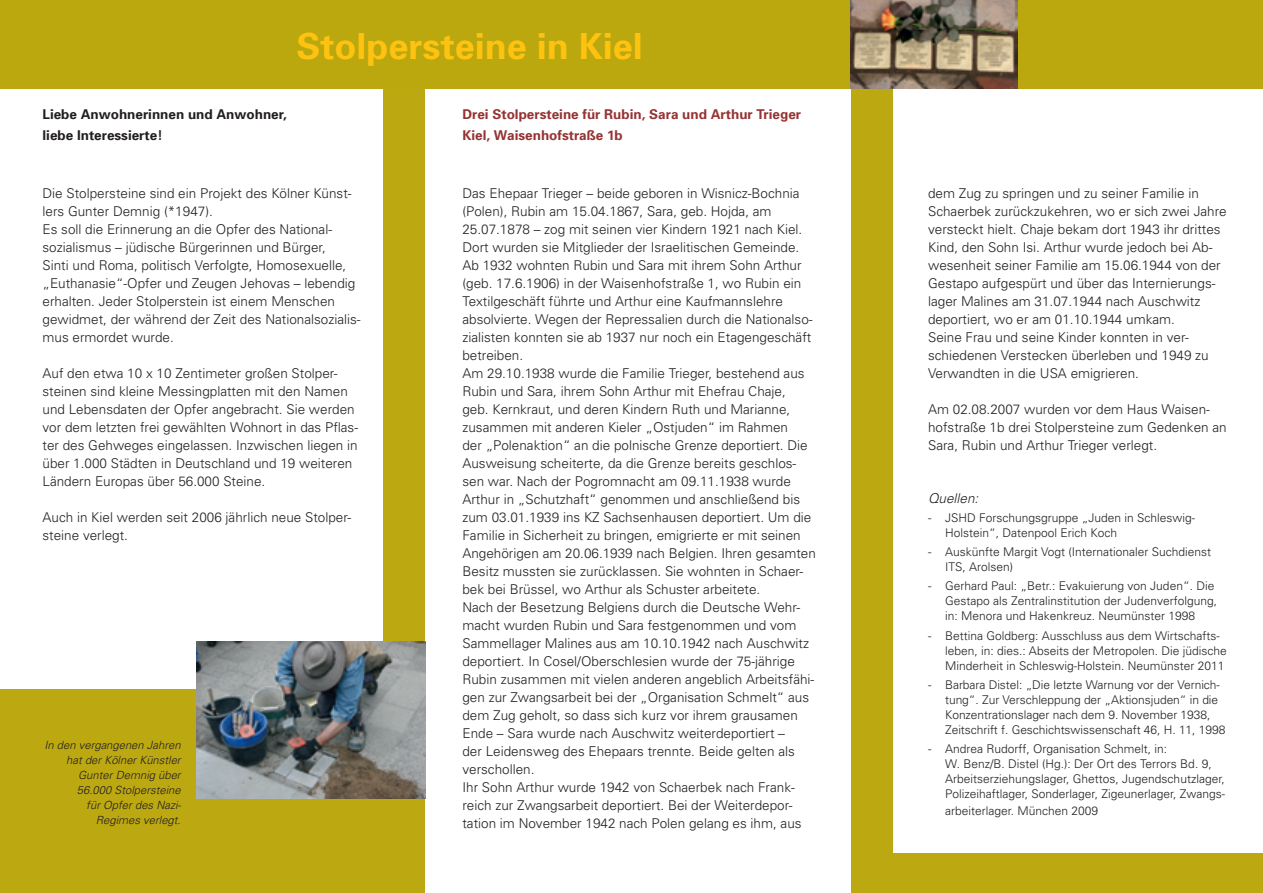
<style>
.page{position:relative;width:1263px;height:893px;background:#bca811}
.page>*{position:absolute;margin:0;border:0;box-sizing:border-box;transform-origin:0 0}
.t1{font:700 36px "Univers";color:#fec210}
.t2{font:300 13.5px/18px "Univers";color:#231f20}
.t3{font:700 13.5px/20.7px "Univers";color:#963334}
.t4{font:700 13.5px/20.7px "Univers";color:#231f20}
.t5{font:italic 300 13.5px "Univers";color:#231f20}
.t6{font:300 12px/15px "Univers";color:#231f20}
.t7{font:italic 300 11.25px/15px "Univers";color:#231f20;text-align:right}
</style>
<div class="page">
<div style="left:0;top:88px;width:383px;height:601px;background:#fff"></div>
<div style="left:425px;top:88px;width:425px;height:805px;background:#fff"></div>
<div style="left:893px;top:88px;width:370px;height:765px;background:#fff"></div>
<img style="left:197px;top:641px;width:228px;height:157px">
<img style="left:850px;top:0;width:168px;height:88px">
<h1 class="t1" style="left:297px;top:23px;width:348px">Stolpersteine in Kiel</h1>
<p class="t4" style="left:43px;top:104px;width:246px">Liebe Anwohnerinnen und Anwohner, liebe Interessierte!</p>
<p class="t3" style="left:462px;top:104px;width:340px">Drei Stolpersteine für Rubin, Sara und Arthur Trieger<br>Kiel, Waisenhofstraße 1b</p>
<p class="t2" style="left:43px;top:184px;width:320px">Die Stolpersteine sind ein Projekt des Kölner Künst&shy;lers Gunter Demnig (*1947).<br>Es soll die Erinnerung an die Opfer des National&shy;sozialismus – jüdische Bürgerinnen und Bürger,<br>Sinti und Roma, politisch Verfolgte, Homosexuelle, „Euthanasie“-Opfer und Zeugen Jehovas – lebendig erhalten. Jeder Stolperstein ist einem Menschen gewidmet, der während der Zeit des Nationalsozialis&shy;mus ermordet wurde.</p>
<p class="t2" style="left:43px;top:364px;width:317px">Auf den etwa 10 x 10 Zentimeter großen Stolper&shy;steinen sind kleine Messingplatten mit den Namen und Lebensdaten der Opfer angebracht. Sie werden vor dem letzten frei gewählten Wohnort in das Pflas&shy;ter des Gehweges eingelassen. Inzwischen liegen in über 1.000 Städten in Deutschland und 19 weiteren Ländern Europas über 56.000 Steine.</p>
<p class="t2" style="left:43px;top:508px;width:310px">Auch in Kiel werden seit 2006 jährlich neue Stolper&shy;steine verlegt.</p>
<p class="t7" style="left:44px;top:737px;width:138px">In den vergangenen Jahren hat der Kölner Künstler<br>Gunter Demnig über<br>56.000 Stolpersteine<br>für Opfer des Nazi-<br>Regimes verlegt.</p>
<p class="t2" style="left:462px;top:184px;width:355px">Das Ehepaar Trieger – beide geboren in Wisnicz-Bochnia (Polen), Rubin am 15.04.1867, Sara, geb. Hojda, am 25.07.1878 – zog mit seinen vier Kindern 1921 nach Kiel.<br>Dort wurden sie Mitglieder der Israelitischen Gemeinde.<br>Ab 1932 wohnten Rubin und Sara mit ihrem Sohn Arthur (geb. 17.6.1906) in der Waisenhofstraße 1, wo Rubin ein Textilgeschäft führte und Arthur eine Kaufmannslehre absolvierte. Wegen der Repressalien durch die Nationalso&shy;zialisten konnten sie ab 1937 nur noch ein Etagengeschäft betreiben.<br>Am 29.10.1938 wurde die Familie Trieger, bestehend aus Rubin und Sara, ihrem Sohn Arthur mit Ehefrau Chaje,<br>geb. Kernkraut, und deren Kindern Ruth und Marianne, zusammen mit anderen Kieler „Ostjuden“ im Rahmen<br>der „Polenaktion“ an die polnische Grenze deportiert. Die Ausweisung scheiterte, da die Grenze bereits geschlos&shy;sen war. Nach der Pogromnacht am 09.11.1938 wurde Arthur in „Schutzhaft“ genommen und anschließend bis zum 03.01.1939 ins KZ Sachsenhausen deportiert. Um die Familie in Sicherheit zu bringen, emigrierte er mit seinen Angehörigen am 20.06.1939 nach Belgien. Ihren gesamten Besitz mussten sie zurücklassen. Sie wohnten in Schaer&shy;bek bei Brüssel, wo Arthur als Schuster arbeitete.<br>Nach der Besetzung Belgiens durch die Deutsche Wehr&shy;macht wurden Rubin und Sara festgenommen und vom Sammellager Malines aus am 10.10.1942 nach Auschwitz deportiert. In Cosel/Oberschlesien wurde der 75-jährige Rubin zusammen mit vielen anderen angeblich Arbeitsfähi&shy;gen zur Zwangsarbeit bei der „Organisation Schmelt“ aus dem Zug geholt, so dass sich kurz vor ihrem grausamen Ende – Sara wurde nach Auschwitz weiterdeportiert –<br>der Leidensweg des Ehepaars trennte. Beide gelten als verschollen.<br>Ihr Sohn Arthur wurde 1942 von Schaerbek nach Frank&shy;reich zur Zwangsarbeit deportiert. Bei der Weiterdepor&shy;tation im November 1942 nach Polen gelang es ihm, aus</p>
<p class="t2" style="left:928px;top:184px;width:300px">dem Zug zu springen und zu seiner Familie in Schaerbek zurückzukehren, wo er sich zwei Jahre versteckt hielt. Chaje bekam dort 1943 ihr drittes Kind, den Sohn Isi. Arthur wurde jedoch bei Ab&shy;wesenheit seiner Familie am 15.06.1944 von der Gestapo aufgespürt und über das Internierungs&shy;lager Malines am 31.07.1944 nach Auschwitz deportiert, wo er am 01.10.1944 umkam.<br>Seine Frau und seine Kinder konnten in ver&shy;schiedenen Verstecken überleben und 1949 zu Verwandten in die USA emigrieren.</p>
<p class="t2" style="left:928px;top:400px;width:300px">Am 02.08.2007 wurden vor dem Haus Waisen&shy;hofstraße 1b drei Stolpersteine zum Gedenken an<br>Sara, Rubin und Arthur Trieger verlegt.</p>
<p class="t5" style="left:928px;top:490px;width:52px">Quellen:</p>
<p class="t6" style="left:945px;top:510px;width:252px;text-indent:-17px">- JSHD Forschungsgruppe „Juden in Schleswig-<br>Holstein“, Datenpool Erich Koch</p>
<p class="t6" style="left:945px;top:544px;width:268px;text-indent:-17px">- Auskünfte Margit Vogt (Internationaler Suchdienst<br>ITS, Arolsen)</p>
<p class="t6" style="left:945px;top:578px;width:274px;text-indent:-17px">- Gerhard Paul: „Betr.: Evakuierung von Juden“. Die<br>Gestapo als Zentralinstitution der Judenverfolgung, in: Menora und Hakenkreuz. Neumünster 1998</p>
<p class="t6" style="left:945px;top:627px;width:283px;text-indent:-17px">- Bettina Goldberg: Ausschluss aus dem Wirtschafts&shy;leben, in: dies.: Abseits der Metropolen. Die jüdische<br>Minderheit in Schleswig-Holstein. Neumünster 2011</p>
<p class="t6" style="left:945px;top:677px;width:282px;text-indent:-17px">- Barbara Distel: „Die letzte Warnung vor der Vernich&shy;tung“. Zur Verschleppung der „Aktionsjuden“ in die Konzentrationslager nach dem 9. November 1938, Zeitschrift f. Geschichtswissenschaft 46, H. 11, 1998</p>
<p class="t6" style="left:945px;top:741px;width:282px;text-indent:-17px">- Andrea Rudorff, Organisation Schmelt, in:<br>W. Benz/B. Distel (Hg.): Der Ort des Terrors Bd. 9, Arbeitserziehungslager, Ghettos, Jugendschutzlager, Polizeihaftlager, Sonderlager, Zigeunerlager, Zwangs-</p>
<p class="t6" style="left:945px;top:802px;width:155px">arbeiterlager. München 2009</p>
</div>
